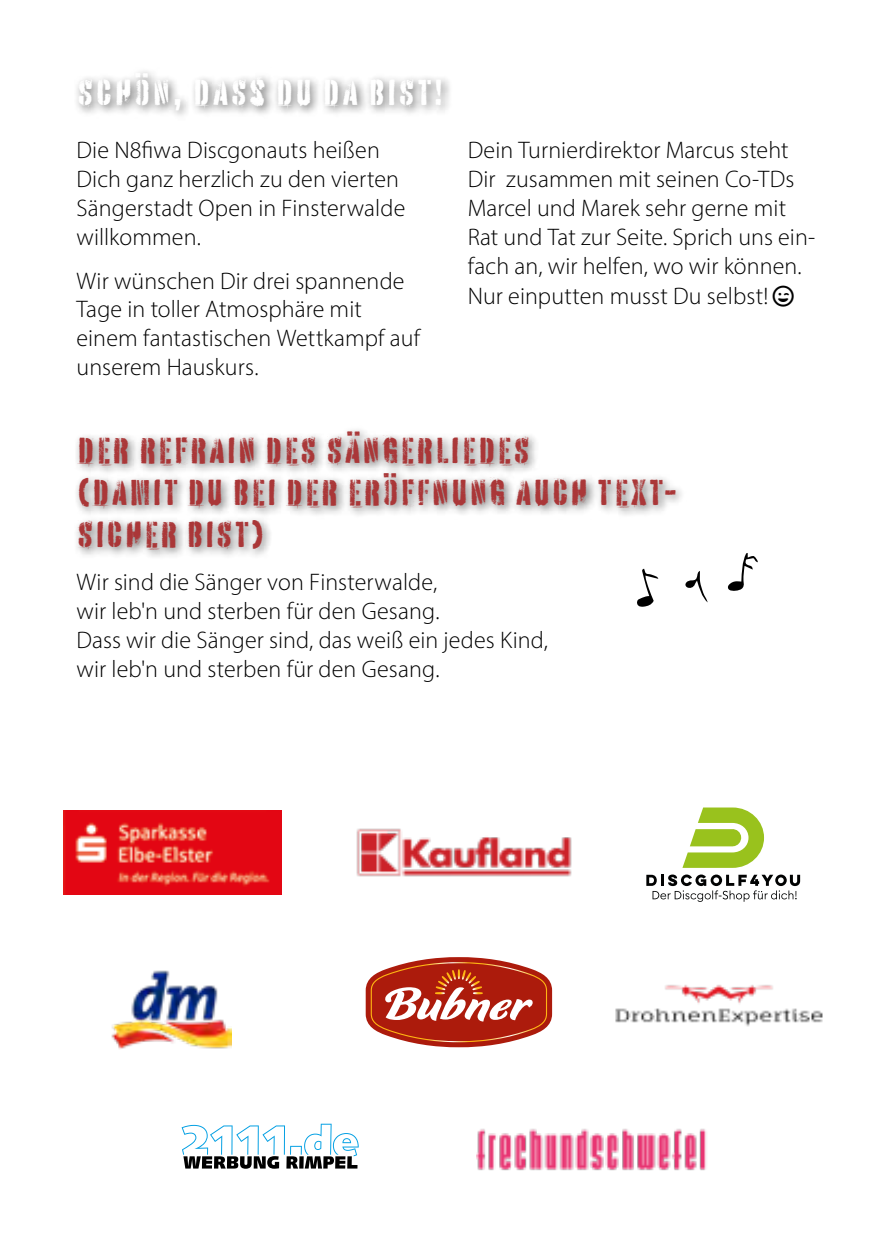
<style>
.page{position:relative;width:893px;height:1259px;background:#fff}
.page>*{position:absolute;margin:0;border:0;box-sizing:border-box;transform-origin:0 0}
.t1{font:36px/42px "Battery Park";color:#aa3738}
.t2{font:36px "Battery Park";letter-spacing:.01em;color:#fff}
.t3{font:300 24px/28.8px "Myriad Pro";letter-spacing:.005em;color:#000}
</style>
<div class="page">
<svg style="left:366px;top:957px;width:186px;height:90px"></svg>
<svg style="left:682px;top:807px;width:82px;height:61px"></svg>
<svg style="left:646px;top:874px;width:154px;height:28px"></svg>
<img style="left:476px;top:1128px;width:231px;height:43px">
<svg style="left:182px;top:1123px;width:177px;height:45px"></svg>
<img style="left:111px;top:970px;width:120px;height:79px">
<img style="left:64px;top:810px;width:217px;height:84px">
<img style="left:356px;top:828px;width:216px;height:49px">
<div style="left:73px;top:67px;width:381px;height:56px;background:#000;opacity:.5"></div>
<div style="left:73px;top:425px;width:614px;height:137px;background:#000;opacity:.5"></div>
<svg style="left:728px;top:553px;width:30px;height:38px"></svg>
<svg style="left:637px;top:569px;width:21px;height:38px"></svg>
<svg style="left:685px;top:571px;width:23px;height:31px"></svg>
<img style="left:615px;top:985px;width:208px;height:42px">
<h1 class="t2" style="left:77px;top:70px;width:368px">SCHÖN, DASS DU DA BIST!</h1>
<p class="t3" style="left:77px;top:136px;width:330px">Die N8fiwa Discgonauts heißen<br>Dich ganz herzlich zu den vierten<br>Sängerstadt Open in Finsterwalde willkommen.</p>
<p class="t3" style="left:77px;top:266px;width:345px">Wir wünschen Dir drei spannende<br>Tage in toller Atmosphäre mit einem fantastischen Wettkampf auf unserem Hauskurs.</p>
<p class="t3" style="left:468px;top:136px;width:349px">Dein Turnierdirektor Marcus steht Dir zusammen mit seinen Co-TDs Marcel und Marek sehr gerne mit Rat und Tat zur Seite. Sprich uns ein&shy;fach an, wir helfen, wo wir können.<br>Nur einputten musst Du selbst! ■■</p>
<h1 class="t1" style="left:77px;top:429px;width:603px">DER REFRAIN DES SÄNGERLIEDES<br>(DAMIT DU BEI DER ERÖFFNUNG AUCH TEXT-<br>SICHER BIST)</h1>
<p class="t3" style="left:77px;top:567px;width:473px">Wir sind die Sänger von Finsterwalde,<br>wir leb'n und sterben für den Gesang.<br>Dass wir die Sänger sind, das weiß ein jedes Kind, wir leb'n und sterben für den Gesang.</p>
</div>
